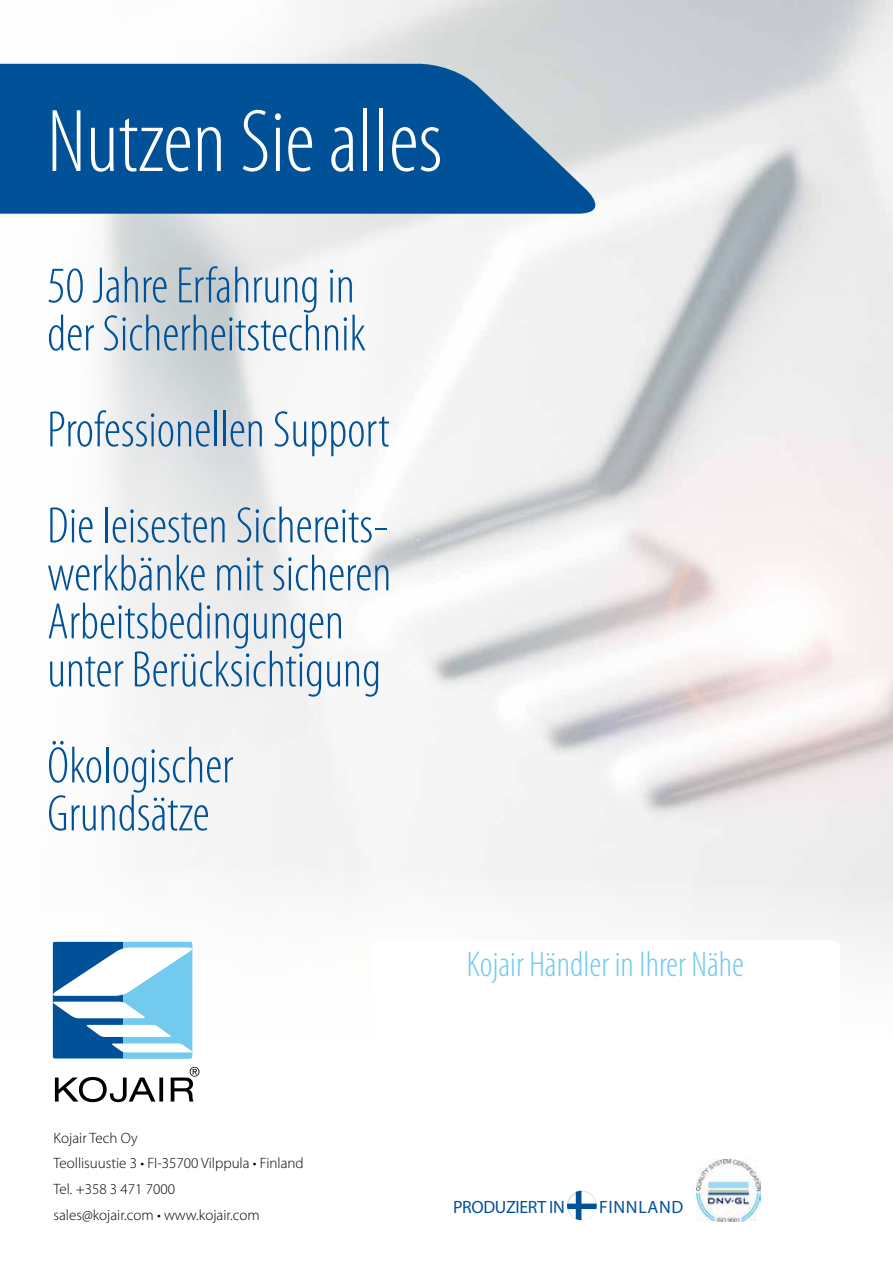
<style>
.page{position:relative;width:893px;height:1263px;background:#fff}
.page>*{position:absolute;margin:0;border:0;box-sizing:border-box;transform-origin:0 0}
.t1{font:300 condensed 90px "Myriad Pro";color:#fff}
.t2{font:300 condensed 51.6px/48px "Myriad Pro";color:#005198}
.t3{font:300 condensed 36px "Myriad Pro";color:#72caef}
.t4{font:17.85px "Myriad Pro";letter-spacing:-.015em;color:#00519e}
.t5{font:17.85px "Myriad Pro";letter-spacing:.04em;color:#00519e}
.t6{font:300 15px/25.5px "Myriad Pro";color:#000}
</style>
<div class="page">
<div style="left:122px;top:942px;width:70px;height:116px;background:#72caef"></div>
<div style="left:53px;top:942px;width:70px;height:116px;background:#005198"></div>
<svg style="left:55px;top:1067px;width:144px;height:35px"></svg>
<svg style="left:52px;top:947px;width:141px;height:49px"></svg>
<svg style="left:52px;top:1002px;width:93px;height:16px"></svg>
<svg style="left:86px;top:1025px;width:85px;height:12px"></svg>
<svg style="left:112px;top:1043px;width:81px;height:9px"></svg>
<img style="left:696px;top:1160px;width:64px;height:61px">
<svg style="left:0;top:64px;width:611px;height:150px;background:#1c63a0"></svg>
<svg style="left:567px;top:1191px;width:30px;height:29px"></svg>
<h1 class="t1" style="left:47px;top:88px;width:397px">Nutzen Sie alles</h1>
<p class="t2" style="left:47px;top:261px;width:320px">50 Jahre Erfahrung in der Sicherheitstechnik</p>
<p class="t2" style="left:47px;top:381px;width:344px;line-height:96px">Professionellen Support<br>Die leisesten Sichereits-</p>
<p class="t2" style="left:47px;top:549px;width:346px">werkbänke mit sicheren<br>Arbeitsbedingungen unter Berücksichtigung</p>
<p class="t2" style="left:47px;top:741px;width:188px">Ökologischer<br>Grundsätze</p>
<p class="t3" style="left:467px;top:942px;width:279px">Kojair Händler in Ihrer Nähe</p>
<p class="t6" style="left:54px;top:1125px;width:252px">Kojair Tech Oy<br>Teollisuustie 3 • FI-35700 Vilppula • Finland<br>Tel. +358 3 471 7000<br>sales@kojair.com • www.kojair.com</p>
<p class="t4" style="left:453px;top:1196px;width:113px">PRODUZIERT IN</p>
<p class="t5" style="left:599px;top:1196px;width:86px">FINNLAND</p>
</div>
